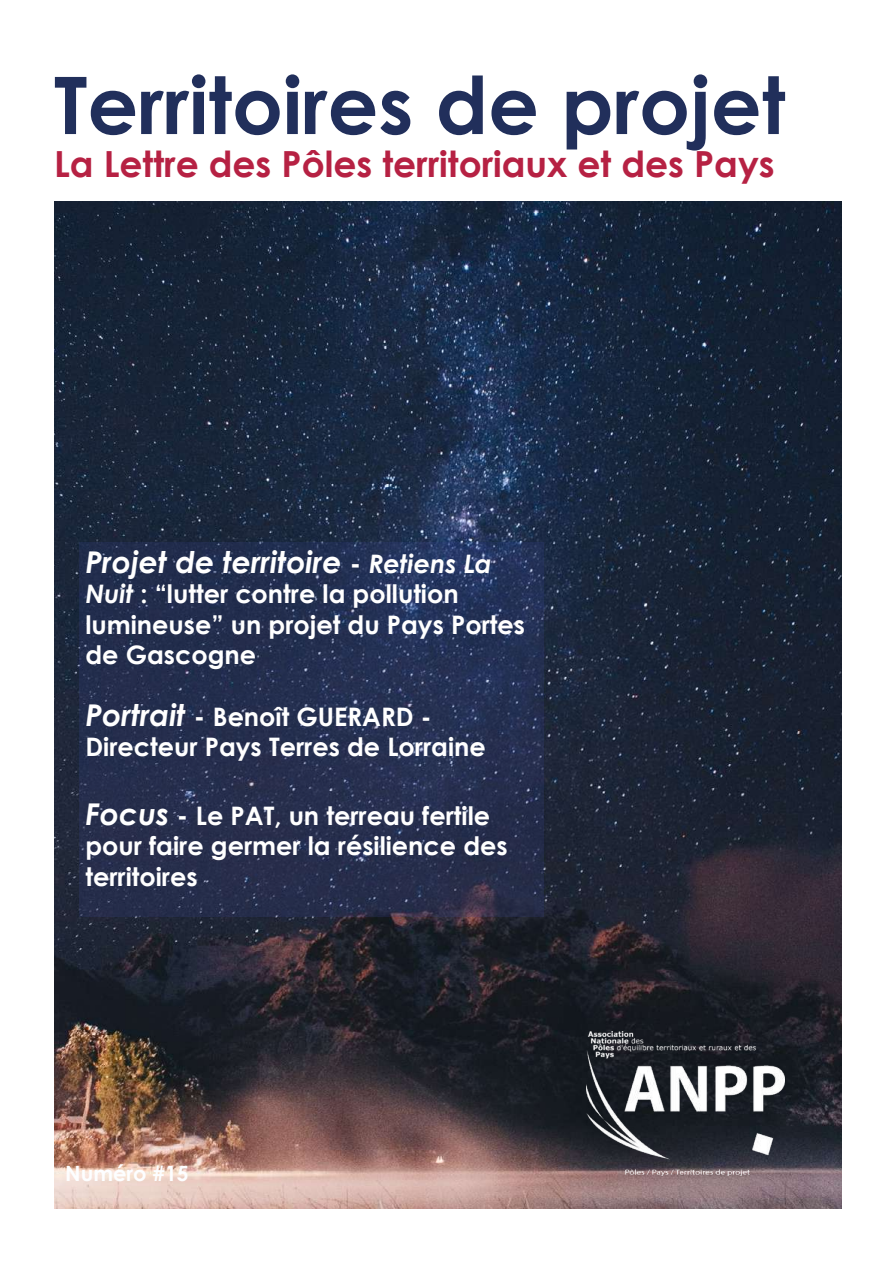
<style>
.page{position:relative;width:893px;height:1263px;background:#fff}
.page>*{position:absolute;margin:0;border:0;box-sizing:border-box;transform-origin:0 0}
.t1{font:700 79.5px "Century Gothic";color:#212f5b}
.t2{font:700 36px "Century Gothic";color:#b62143}
.t3{font:italic 700 30px "Century Gothic";color:#fff}
.t4{font:700 25.5px/30.6px "Century Gothic";color:#fff}
.t5{font:700 21px "Century Gothic";color:#fdfeff}
.s1{font-style:normal;font-size:27px}
.s2{font-size:25.5px}
.s3{font-style:italic}
.s4{font-style:italic;font-size:30px}
.s5{font-size:27px}
</style>
<div class="page">
<img style="left:54px;top:202px;width:788px;height:1007px">
<img style="left:587px;top:1031px;width:197px;height:145px">
<svg style="left:79px;top:542px;width:465px;height:374px;background:#263050"></svg>
<h1 class="t1" style="left:54px;top:45px;width:733px">Territoires de projet</h1>
<h2 class="t2" style="left:54px;top:137px;width:722px">La Lettre des Pôles territoriaux et des Pays</h2>
<p class="t3" style="left:85px;top:539px;width:408px">Projet de territoire <span class="s1">-</span> <span class="s2">Retiens La</span></p>
<p class="t4" style="left:85px;top:577px;width:441px"><span class="s3">Nuit</span> : “lutter contre la pollution lumineuse” un projet du Pays Portes de Gascogne</p>
<p class="t4" style="left:85px;top:700px;width:402px"><span class="s4">Portrait</span> <span class="s5">-</span> Benoît GUERARD -<br>Directeur Pays Terres de Lorraine</p>
<p class="t4" style="left:85px;top:799px;width:424px"><span class="s4">Focus</span> <span class="s5">-</span> Le PAT, un terreau fertile pour faire germer la résilience des territoires</p>
<p class="t5" style="left:65px;top:1157px;width:125px">Numéro #15</p>
</div>
